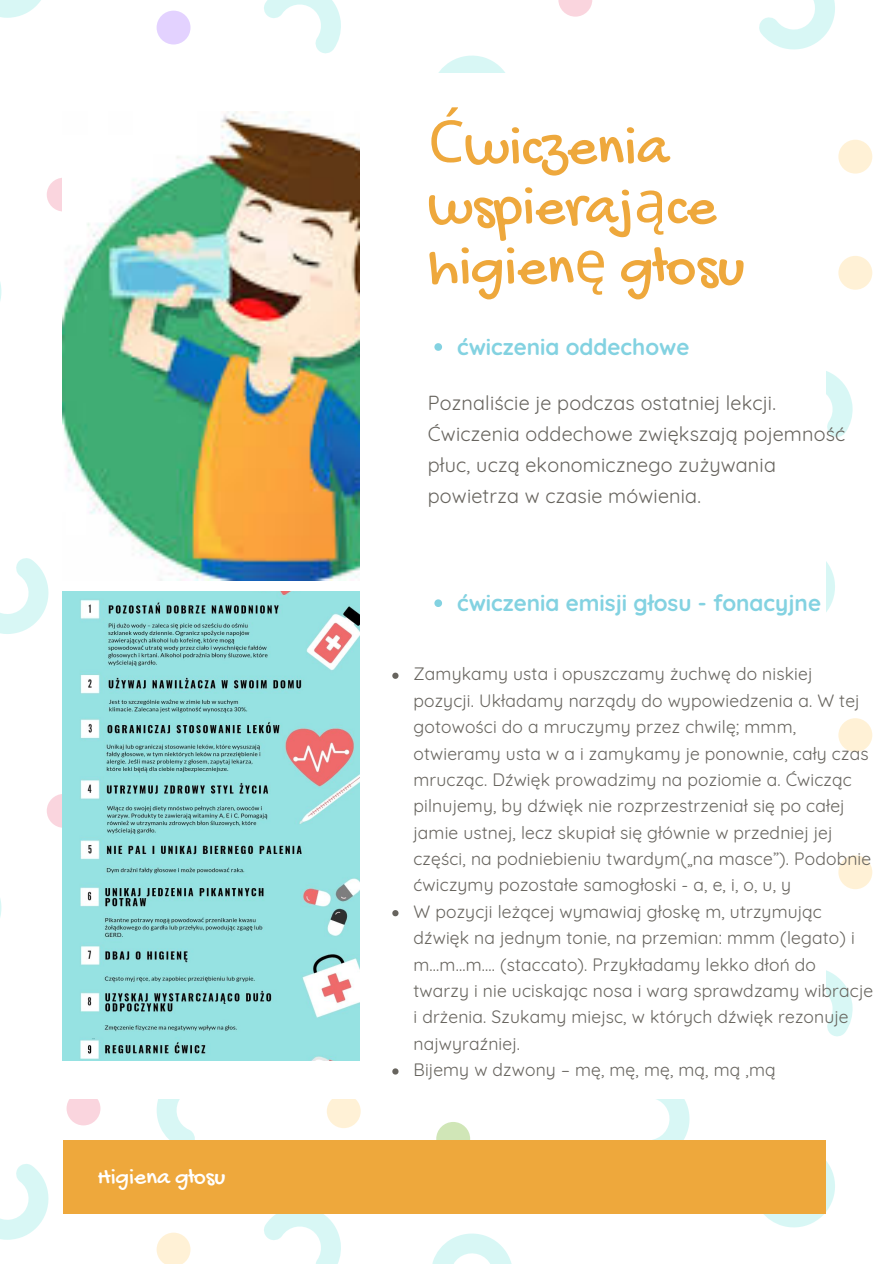
<style>
.page{position:relative;width:894px;height:1264px;background:#fff}
.page>*{position:absolute;margin:0;border:0;box-sizing:border-box;transform-origin:0 0}
.t1{font:57.75px/60px "Gochi Hand";color:#eea83c}
.t2{font:23.25px "Gochi Hand";color:#fff}
.t3{font:700 22.5px "Quicksand";color:#83d2e1}
.t4{font:19.8px/30.9px "Quicksand";letter-spacing:.01em;color:#67645e}
.t5{font:17.4px/26.4px "Quicksand";letter-spacing:.01em;color:#67645e}
.s1{font-family:"Noto Sans"}
</style>
<div class="page">
<svg style="left:47px;top:794px;width:34px;height:33px"></svg>
<svg style="left:0;top:558px;width:49px;height:76px"></svg>
<svg style="left:0;top:898px;width:2px;height:19px"></svg>
<div style="left:838px;top:718px;width:34px;height:34px;background:#fff1d6;border-radius:50%"></div>
<div style="left:838px;top:256px;width:34px;height:34px;background:#fff1d6;border-radius:50%"></div>
<svg style="left:826px;top:561px;width:9px;height:51px"></svg>
<svg style="left:826px;top:371px;width:26px;height:66px"></svg>
<svg style="left:436px;top:1121px;width:34px;height:34px"></svg>
<div style="left:838px;top:855px;width:34px;height:34px;background:#fff1d6;border-radius:50%"></div>
<svg style="left:757px;top:1155px;width:78px;height:73px"></svg>
<svg style="left:826px;top:970px;width:26px;height:67px"></svg>
<svg style="left:653px;top:1099px;width:37px;height:41px"></svg>
<svg style="left:432px;top:1233px;width:79px;height:30px"></svg>
<div style="left:66px;top:1091px;width:34px;height:34px;background:#fad5de;border-radius:50%"></div>
<svg style="left:156px;top:1232px;width:34px;height:31px"></svg>
<div style="left:327px;top:1094px;width:33px;height:34px;background:#fff1d6;border-radius:50%"></div>
<svg style="left:0;top:1164px;width:49px;height:75px"></svg>
<svg style="left:262px;top:1213px;width:79px;height:50px"></svg>
<svg style="left:156px;top:1099px;width:39px;height:41px"></svg>
<svg style="left:47px;top:178px;width:34px;height:33px"></svg>
<div style="left:156px;top:11px;width:34px;height:33px;background:#e3d2ff;border-radius:50%"></div>
<svg style="left:0;top:0;width:41px;height:18px"></svg>
<svg style="left:264px;top:0;width:77px;height:54px"></svg>
<svg style="left:0;top:282px;width:2px;height:19px"></svg>
<svg style="left:558px;top:0;width:34px;height:17px"></svg>
<div style="left:838px;top:140px;width:34px;height:34px;background:#fff1d6;border-radius:50%"></div>
<svg style="left:759px;top:0;width:76px;height:50px"></svg>
<svg style="left:438px;top:55px;width:67px;height:18px"></svg>
<div style="left:778px;top:1140px;width:47px;height:73px;background:#eea83c"></div>
<div style="left:110px;top:1140px;width:668px;height:73px;background:#eea83c"></div>
<div style="left:63px;top:1140px;width:47px;height:73px;background:#eea83c"></div>
<div style="left:63px;top:1039px;width:762px;height:59px;background:#fff"></div>
<img style="left:63px;top:112px;width:296px;height:468px">
<img style="left:63px;top:591px;width:296px;height:469px">
<svg style="left:392px;top:672px;width:6px;height:7px"></svg>
<svg style="left:392px;top:910px;width:7px;height:7px"></svg>
<svg style="left:392px;top:1068px;width:6px;height:6px"></svg>
<svg style="left:434px;top:343px;width:8px;height:8px"></svg>
<svg style="left:434px;top:599px;width:8px;height:8px"></svg>
<h2 class="t2" style="left:98px;top:1165px;width:129px">Higiena głosu</h2>
<h1 class="t1" style="left:428px;top:121px;width:318px"><span class="s1">Ć</span>wiczenia wspieraj<span class="s1">ą</span>ce higien<span class="s1">ę</span> głosu</h1>
<p class="t3" style="left:457px;top:333px;width:234px">ćwiczenia oddechowe</p>
<p class="t4" style="left:428px;top:387px;width:419px">Poznaliście je podczas ostatniej lekcji.<br>Ćwiczenia oddechowe zwiększają pojemność płuc, uczą ekonomicznego zużywania powietrza w czasie mówienia.</p>
<p class="t3" style="left:457px;top:589px;width:365px">ćwiczenia emisji głosu - fonacyjne</p>
<p class="t5" style="left:413px;top:660px;width:461px">Zamykamy usta i opuszczamy żuchwę do niskiej pozycji. Układamy narządy do wypowiedzenia a. W tej gotowości do a mruczymy przez chwilę; mmm, otwieramy usta w a i zamykamy je ponownie, cały czas mrucząc. Dźwięk prowadzimy na poziomie a. Ćwicząc pilnujemy, by dźwięk nie rozprzestrzeniał się po całej jamie ustnej, lecz skupiał się głównie w przedniej jej części, na podniebieniu twardym(„na masce”). Podobnie ćwiczymy pozostałe samogłoski - a, e, i, o, u, y<br>W pozycji leżącej wymawiaj głoskę m, utrzymując dźwięk na jednym tonie, na przemian: mmm (legato) i m...m...m.... (staccato). Przykładamy lekko dłoń do twarzy i nie uciskając nosa i warg sprawdzamy wibracje i drżenia. Szukamy miejsc, w których dźwięk rezonuje najwyraźniej.<br>Bijemy w dzwony – mę, mę, mę, mą, mą ,mą</p>
</div>
